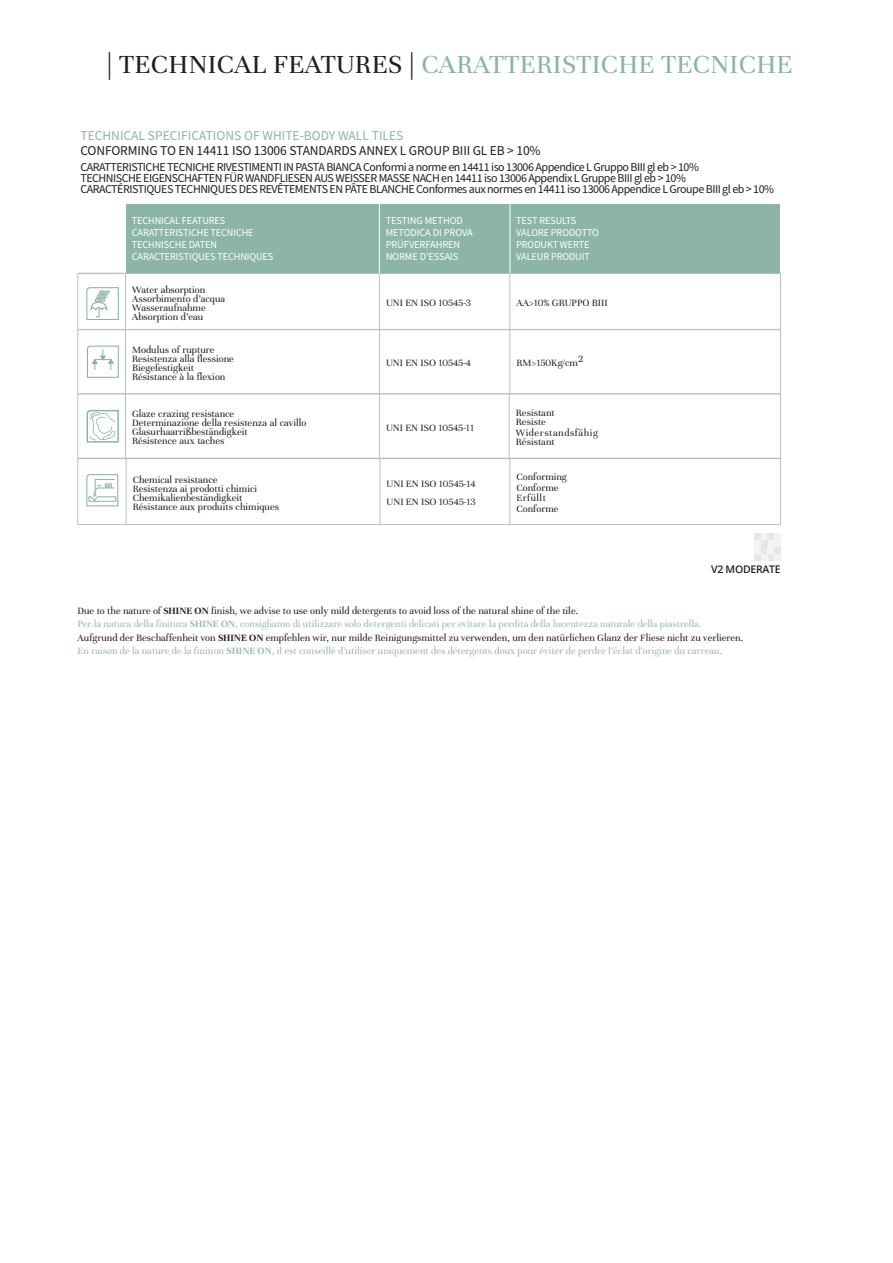
<style>
.page{position:relative;width:893px;height:1263px;background:#fff}
.page>*{position:absolute;margin:0;border:0;box-sizing:border-box;transform-origin:0 0}
.t1{font:28.5px "Unna";letter-spacing:.01em;color:#8db4a9}
.descrizioni_tabella{font:13.5px "Source Sans Pro";letter-spacing:-.01em;color:#231f20}
.descrizioni_tabella-2{font:13.5px "Source Sans Pro";color:#8db4a9}
.descrizioni_tabella-3{font:12px "Source Sans Pro";letter-spacing:-.04em;color:#231f20}
.Normale{font:10.5px "Unna";color:#231f20}
.t2{font:10.5px "Unna";color:#9bb9ae}
.t3{font:10.5px "Source Sans Pro";letter-spacing:-.01em;color:#fff}
.Normale-2{font:10.5px "Unna";letter-spacing:.05em;color:#231f20}
.t4{font:600 10.5px "Open Sans";letter-spacing:-.025em;color:#231f20}
.s1{font-weight:700;color:#231f20}
.s2{color:#231f20}
.s3{font-weight:700}
</style>
<div class="page">
<div style="left:774px;top:534px;width:7px;height:6px;background:#f2f3f4"></div>
<div style="left:754px;top:540px;width:6px;height:7px;background:#f2f3f4"></div>
<div style="left:768px;top:540px;width:6px;height:7px;background:#f2f3f4"></div>
<div style="left:774px;top:540px;width:7px;height:7px;background:#f2f3f4"></div>
<div style="left:774px;top:554px;width:7px;height:6px;background:#f2f3f4"></div>
<svg style="left:754px;top:534px;width:20px;height:6px"></svg>
<div style="left:761px;top:540px;width:6px;height:7px;background:#e6e7e9"></div>
<div style="left:774px;top:547px;width:7px;height:6px;background:#e6e7e9"></div>
<svg style="left:754px;top:547px;width:20px;height:13px"></svg>
<hr style="left:78px;top:274px;width:1px;height:55px;background:#bcbdc0">
<hr style="left:125px;top:273px;width:254px;height:1px;background:#bcbdc0">
<hr style="left:125px;top:274px;width:1px;height:55px;background:#bcbdc0">
<hr style="left:379px;top:273px;width:131px;height:1px;background:#bcbdc0">
<hr style="left:379px;top:274px;width:1px;height:55px;background:#bcbdc0">
<hr style="left:510px;top:273px;width:271px;height:1px;background:#bcbdc0">
<hr style="left:510px;top:274px;width:1px;height:55px;background:#bcbdc0">
<hr style="left:780px;top:274px;width:1px;height:55px;background:#bcbdc0">
<hr style="left:78px;top:329px;width:47px;height:1px;background:#bcbdc0">
<hr style="left:78px;top:330px;width:1px;height:63px;background:#bcbdc0">
<hr style="left:125px;top:329px;width:254px;height:1px;background:#bcbdc0">
<hr style="left:125px;top:330px;width:1px;height:63px;background:#bcbdc0">
<hr style="left:379px;top:329px;width:131px;height:1px;background:#bcbdc0">
<hr style="left:379px;top:330px;width:1px;height:63px;background:#bcbdc0">
<hr style="left:510px;top:329px;width:271px;height:1px;background:#bcbdc0">
<hr style="left:510px;top:330px;width:1px;height:63px;background:#bcbdc0">
<hr style="left:780px;top:330px;width:1px;height:63px;background:#bcbdc0">
<hr style="left:78px;top:393px;width:47px;height:1px;background:#bcbdc0">
<hr style="left:125px;top:393px;width:254px;height:1px;background:#bcbdc0">
<hr style="left:379px;top:393px;width:131px;height:1px;background:#bcbdc0">
<hr style="left:510px;top:393px;width:271px;height:1px;background:#bcbdc0">
<hr style="left:78px;top:394px;width:47px;height:1px;background:#bcbdc0">
<hr style="left:78px;top:394px;width:1px;height:64px;background:#bcbdc0">
<hr style="left:125px;top:394px;width:254px;height:1px;background:#bcbdc0">
<hr style="left:125px;top:394px;width:1px;height:64px;background:#bcbdc0">
<hr style="left:379px;top:394px;width:130px;height:1px;background:#bcbdc0">
<hr style="left:379px;top:394px;width:1px;height:64px;background:#bcbdc0">
<hr style="left:509px;top:394px;width:272px;height:1px;background:#bcbdc0">
<hr style="left:509px;top:394px;width:1px;height:64px;background:#bcbdc0">
<hr style="left:780px;top:394px;width:1px;height:64px;background:#bcbdc0">
<hr style="left:78px;top:458px;width:48px;height:1px;background:#bcbdc0">
<hr style="left:78px;top:459px;width:1px;height:65px;background:#bcbdc0">
<hr style="left:126px;top:458px;width:254px;height:1px;background:#bcbdc0">
<hr style="left:126px;top:459px;width:1px;height:65px;background:#bcbdc0">
<hr style="left:380px;top:458px;width:130px;height:1px;background:#bcbdc0">
<hr style="left:380px;top:459px;width:1px;height:65px;background:#bcbdc0">
<hr style="left:510px;top:458px;width:271px;height:1px;background:#bcbdc0">
<hr style="left:510px;top:459px;width:1px;height:65px;background:#bcbdc0">
<hr style="left:780px;top:459px;width:1px;height:65px;background:#bcbdc0">
<hr style="left:78px;top:524px;width:48px;height:1px;background:#bcbdc0">
<hr style="left:126px;top:524px;width:254px;height:1px;background:#bcbdc0">
<hr style="left:380px;top:524px;width:130px;height:1px;background:#bcbdc0">
<hr style="left:510px;top:524px;width:271px;height:1px;background:#bcbdc0">
<div style="left:126px;top:204px;width:654px;height:69px;background:#8db4a9"></div>
<hr style="left:379px;top:204px;width:1px;height:69px;background:#fff">
<hr style="left:510px;top:204px;width:1px;height:69px;background:#fff">
<hr style="left:78px;top:273px;width:48px;height:1px;background:#bcbdc0">
<svg style="left:86px;top:287px;width:33px;height:33px"></svg>
<svg style="left:87px;top:345px;width:32px;height:33px"></svg>
<svg style="left:86px;top:409px;width:33px;height:34px"></svg>
<svg style="left:86px;top:474px;width:33px;height:33px"></svg>
<p class="t1" style="left:106px;top:48px;width:688px"><span class="s1">|</span> <span class="s2">TECHNICAL FEATURES</span> <span class="s1">|</span> CARATTERISTICHE TECNICHE</p>
<p class="descrizioni_tabella-2" style="left:80px;top:127px;width:324px">TECHNICAL SPECIFICATIONS OF WHITE-BODY WALL TILES</p>
<p class="descrizioni_tabella" style="left:80px;top:141px;width:462px">CONFORMING TO EN 14411 ISO 13006 STANDARDS ANNEX L GROUP BIII GL EB &gt; 10%</p>
<p class="descrizioni_tabella-3" style="left:80px;top:159px;width:620px">CARATTERISTICHE TECNICHE RIVESTIMENTI IN PASTA BIANCA Conformi a norme en 14411 iso 13006 Appendice L Gruppo BIII gl eb &gt; 10%</p>
<p class="descrizioni_tabella-3" style="left:80px;top:170px;width:607px">TECHNISCHE EIGENSCHAFTEN FÜR WANDFLIESEN AUS WEISSER MASSE NACH en 14411 iso 13006 Appendix L Gruppe BIII gl eb &gt; 10%</p>
<p class="descrizioni_tabella-3" style="left:80px;top:181px;width:695px">CARACTÉRISTIQUES TECHNIQUES DES REVÊTEMENTS EN PÂTE BLANCHE Conformes aux normes en 14411 iso 13006 Appendice L Groupe BIII gl eb &gt; 10%</p>
<p class="t3" style="left:132px;top:214px;width:95px">TECHNICAL FEATURES</p>
<p class="t3" style="left:132px;top:226px;width:123px">CARATTERISTICHE TECNICHE</p>
<p class="t3" style="left:132px;top:238px;width:87px">TECHNISCHE DATEN</p>
<p class="t3" style="left:132px;top:250px;width:143px">CARACTERISTIQUES TECHNIQUES</p>
<p class="Normale" style="left:132px;top:283px;width:75px">Water absorption</p>
<p class="Normale" style="left:132px;top:292px;width:95px">Assorbimento d’acqua</p>
<p class="Normale" style="left:132px;top:301px;width:75px">Wasseraufnahme</p>
<p class="Normale" style="left:132px;top:310px;width:73px">Absorption d’eau</p>
<p class="Normale" style="left:132px;top:344px;width:84px">Modulus of rupture</p>
<p class="Normale" style="left:132px;top:353px;width:103px">Resistenza alla flessione</p>
<p class="Normale" style="left:132px;top:362px;width:63px">Biegefestigkeit</p>
<p class="Normale" style="left:132px;top:371px;width:95px">Résistance à la flexion</p>
<p class="Normale" style="left:132px;top:408px;width:104px">Glaze crazing resistance</p>
<p class="Normale" style="left:132px;top:417px;width:176px">Determinazione della resistenza al cavillo</p>
<p class="Normale" style="left:132px;top:426px;width:117px">Glasurhaarrißbeständigkeit</p>
<p class="Normale" style="left:132px;top:435px;width:94px">Résistence aux taches</p>
<p class="Normale" style="left:133px;top:473px;width:86px">Chemical resistance</p>
<p class="Normale" style="left:133px;top:482px;width:126px">Resistenza ai prodotti chimici</p>
<p class="Normale" style="left:133px;top:491px;width:111px">Chemikalienbeständigkeit</p>
<p class="Normale" style="left:133px;top:500px;width:148px">Résistance aux produits chimiques</p>
<p class="t3" style="left:386px;top:214px;width:79px">TESTING METHOD</p>
<p class="t3" style="left:386px;top:226px;width:89px">METODICA DI PROVA</p>
<p class="t3" style="left:386px;top:238px;width:76px">PRÜFVERFAHREN</p>
<p class="t3" style="left:386px;top:250px;width:74px">NORME D’ESSAIS</p>
<p class="t3" style="left:516px;top:214px;width:62px">TEST RESULTS</p>
<p class="t3" style="left:516px;top:226px;width:84px">VALORE PRODOTTO</p>
<p class="t3" style="left:516px;top:238px;width:75px">PRODUKT WERTE</p>
<p class="t3" style="left:516px;top:250px;width:75px">VALEUR PRODUIT</p>
<p class="Normale" style="left:386px;top:297px;width:87px">UNI EN ISO 10545-3</p>
<p class="Normale" style="left:516px;top:297px;width:93px">AA&gt;10% GRUPPO BIII</p>
<p class="Normale" style="left:386px;top:357px;width:86px">UNI EN ISO 10545-4</p>
<p class="Normale" style="left:516px;top:357px;width:68px">RM&gt;150Kg/cm2</p>
<p class="Normale" style="left:386px;top:421px;width:90px">UNI EN ISO 10545-11</p>
<p class="Normale" style="left:387px;top:478px;width:90px">UNI EN ISO 10545-14</p>
<p class="Normale" style="left:387px;top:496px;width:91px">UNI EN ISO 10545-13</p>
<p class="Normale" style="left:516px;top:407px;width:40px">Resistant</p>
<p class="Normale" style="left:516px;top:416px;width:32px">Resiste</p>
<p class="Normale-2" style="left:516px;top:427px;width:83px">Widerstandsfähig</p>
<p class="Normale" style="left:516px;top:436px;width:40px">Résistant</p>
<p class="Normale" style="left:516px;top:471px;width:52px">Conforming</p>
<p class="Normale" style="left:516px;top:482px;width:44px">Conforme</p>
<p class="Normale-2" style="left:516px;top:492px;width:31px">Erfüllt</p>
<p class="Normale" style="left:516px;top:503px;width:44px">Conforme</p>
<p class="t4" style="left:711px;top:562px;width:71px">V2 MODERATE</p>
<p class="Normale" style="left:78px;top:605px;width:502px">Due to the nature of <span class="s3">SHINE ON</span> finish, we advise to use only mild detergents to avoid loss of the natural shine of the tile.</p>
<p class="Normale" style="left:78px;top:632px;width:667px">Aufgrund der Beschaffenheit von <span class="s3">SHINE ON</span> empfehlen wir, nur milde Reinigungsmittel zu verwenden, um den natürlichen Glanz der Fliese nicht zu verlieren.</p>
<p class="t2" style="left:78px;top:618px;width:625px">Per la natura della finitura <span class="s3">SHINE ON</span>, consigliamo di utilizzare solo detergenti delicati per evitare la perdita della lucentezza naturale della piastrella.</p>
<p class="t2" style="left:78px;top:645px;width:646px">En raison de la nature de la finition <span class="s3">SHINE ON</span>, il est conseillé d’utiliser uniquement des détergents doux pour éviter de perdre l’éclat d’origine du carreau.</p>
</div>
